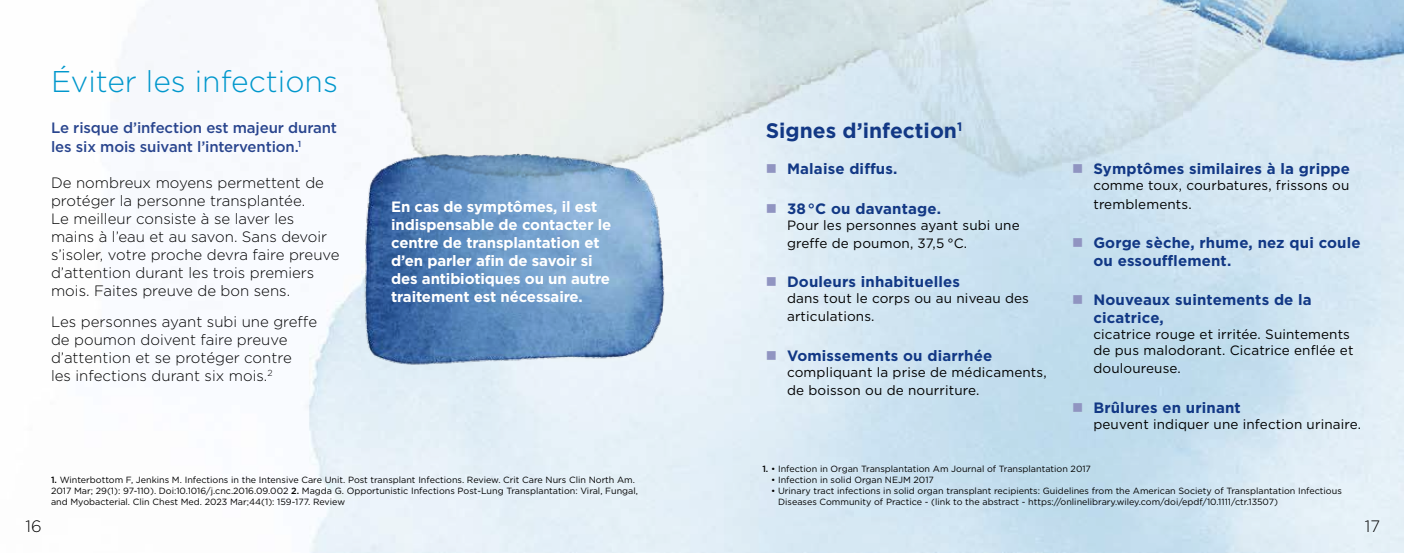
<style>
.page{position:relative;width:1404px;height:553px;background:#fff}
.page>*{position:absolute;margin:0;border:0;box-sizing:border-box;transform-origin:0 0}
.t1{font:300 30px "Gotham";color:#0097cc}
.t2{font:700 21px "Gotham";color:#123885}
.t3{font:300 16.5px "Gotham";color:#000}
.t4{font:300 15px/18px "Gotham";color:#000}
.t5{font:700 15px/18px "Gotham";letter-spacing:.01em;color:#123885}
.t6{font:700 15px/18px "Gotham";letter-spacing:-.01em;color:#fff}
.t7{font:500 15px/19.5px "Gotham";letter-spacing:-.01em;color:#29458e}
.t8{font:13.5px/18px "Gotham";letter-spacing:.01em;color:#000}
.t9{font:9px/10.8px "Gotham";color:#000}
.s1{font-weight:500}
</style>
<div class="page">
<img style="left:111px;top:0;width:1292px;height:188px">
<img style="left:357px;top:140px;width:319px;height:242px">
<svg style="left:767px;top:164px;width:8px;height:9px"></svg>
<svg style="left:767px;top:204px;width:8px;height:8px"></svg>
<svg style="left:767px;top:277px;width:8px;height:9px"></svg>
<svg style="left:767px;top:350px;width:8px;height:9px"></svg>
<svg style="left:1073px;top:164px;width:8px;height:9px"></svg>
<svg style="left:1073px;top:238px;width:8px;height:9px"></svg>
<svg style="left:1073px;top:295px;width:8px;height:9px"></svg>
<svg style="left:1073px;top:403px;width:8px;height:9px"></svg>
<h1 class="t1" style="left:51px;top:62px;width:288px">Éviter les infections</h1>
<h3 class="t7" style="left:51px;top:118px;width:287px">Le risque d’infection est majeur durant les six mois suivant l’intervention.<sup>1</sup></h3>
<p class="t4" style="left:51px;top:174px;width:290px">De nombreux moyens permettent de protéger la personne transplantée.<br>Le meilleur consiste à se laver les mains à l’eau et au savon. Sans devoir s’isoler, votre proche devra faire preuve d’attention durant les trois premiers mois. Faites preuve de bon sens.</p>
<h3 class="t4" style="left:51px;top:312px;width:267px">Les personnes ayant subi une greffe de poumon doivent faire preuve d’attention et se protéger contre<br>les infections durant six mois.<sup>2</sup></h3>
<h3 class="t6" style="left:391px;top:197px;width:222px">En cas de symptômes, il est indispensable de contacter le centre de transplantation et d’en parler afin de savoir si des antibiotiques ou un autre traitement est nécessaire.</h3>
<p class="t9" style="left:51px;top:474px;width:588px"><span class="s1">1.</span> Winterbottom F, Jenkins M. Infections in the Intensive Care Unit. Post transplant Infections. Review. Crit Care Nurs Clin North Am.<br>2017 Mar; 29(1): 97-110). Doi:10.1016/j.cnc.2016.09.002 <span class="s1">2.</span> Magda G. Opportunistic Infections Post-Lung Transplantation: Viral, Fungal, and Myobacterial. Clin Chest Med. 2023 Mar;44(1): 159-177. Review</p>
<h2 class="t2" style="left:765px;top:116px;width:198px">Signes d’infection<sup>1</sup></h2>
<h3 class="t5" style="left:787px;top:160px;width:112px">Malaise diffus.</h3>
<h3 class="t5" style="left:787px;top:199px;width:155px">38°C ou davantage.</h3>
<h3 class="t8" style="left:787px;top:216px;width:234px">Pour les personnes ayant subi une greffe de poumon, 37,5 °C.</h3>
<h3 class="t5" style="left:787px;top:273px;width:174px">Douleurs inhabituelles</h3>
<h3 class="t8" style="left:787px;top:289px;width:243px">dans tout le corps ou au niveau des articulations.</h3>
<h3 class="t5" style="left:787px;top:346px;width:207px">Vomissements ou diarrhée</h3>
<h3 class="t8" style="left:787px;top:363px;width:261px">compliquant la prise de médicaments, de boisson ou de nourriture.</h3>
<h3 class="t5" style="left:1093px;top:160px;width:258px">Symptômes similaires à la grippe</h3>
<h3 class="t8" style="left:1093px;top:176px;width:257px">comme toux, courbatures, frissons ou tremblements.</h3>
<h3 class="t5" style="left:1093px;top:233px;width:269px">Gorge sèche, rhume, nez qui coule ou essoufflement.</h3>
<h3 class="t5" style="left:1093px;top:291px;width:220px">Nouveaux suintements de la cicatrice,</h3>
<h3 class="t8" style="left:1093px;top:326px;width:261px;line-height:16.2px">cicatrice rouge et irritée. Suintements de pus malodorant. Cicatrice enflée et</h3>
<h3 class="t8" style="left:1093px;top:359px;width:89px">douloureuse.</h3>
<h3 class="t5" style="left:1093px;top:398px;width:149px">Brûlures en urinant</h3>
<h3 class="t8" style="left:1093px;top:415px;width:269px">peuvent indiquer une infection urinaire.</h3>
<p class="t9" style="left:762px;top:463px;width:330px"><span class="s1">1.</span> • Infection in Organ Transplantation Am Journal of Transplantation 2017</p>
<p class="t9" style="left:771px;top:474px;width:164px">• Infection in solid Organ NEJM 2017</p>
<p class="t9" style="left:778px;top:485px;width:565px;text-indent:-7px">• Urinary tract infections in solid organ transplant recipients: Guidelines from the American Society of Transplantation Infectious<br>Diseases Community of Practice - (link to the abstract - https://onlinelibrary.wiley.com/doi/epdf/10.1111/ctr.13507)</p>
<h3 class="t3" style="left:26px;top:516px;width:18px">16</h3>
<h3 class="t3" style="left:1364px;top:516px;width:17px">17</h3>
</div>
